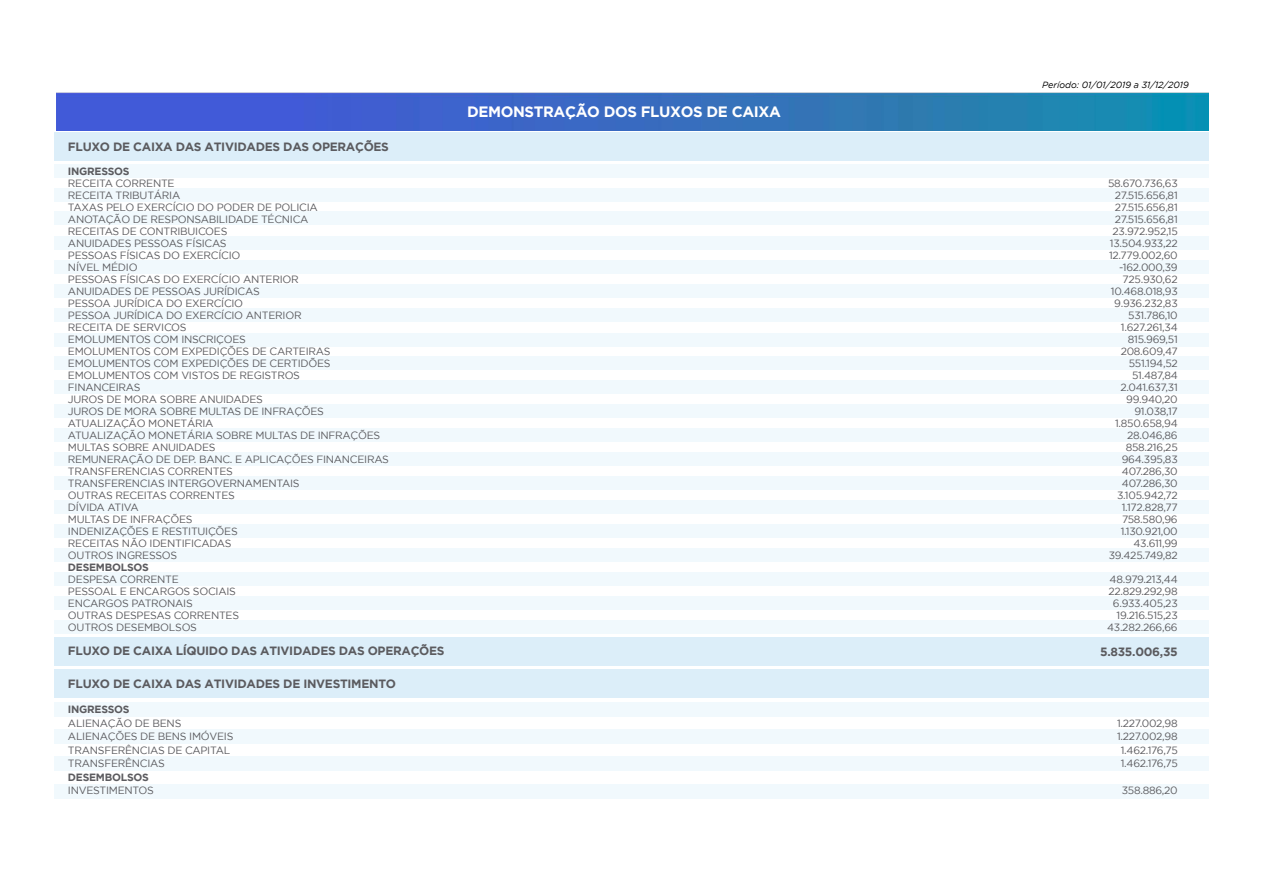
<style>
.page{position:relative;width:1263px;height:893px;background:#fff}
.page>*{position:absolute;margin:0;border:0;box-sizing:border-box;transform-origin:0 0}
.t1{font:700 15px "Gotham";letter-spacing:-.025em;color:#fff}
.t2{font:700 12px "Gotham";letter-spacing:-.025em;color:#5b5b5f}
.t3{font:10.5px/12px "Gotham";letter-spacing:-.025em;color:#5b5b5f}
.t4{font:700 10.5px "Gotham";letter-spacing:-.025em;color:#5b5b5f}
.t5{font:italic 9px "Gotham";color:#000}
</style>
<div class="page">
<img style="left:57px;top:93px;width:1152px;height:38px">
<div style="left:54px;top:133px;width:1155px;height:28px;background:#dceef9"></div>
<div style="left:54px;top:637px;width:1155px;height:29px;background:#dceef9"></div>
<div style="left:54px;top:670px;width:1155px;height:28px;background:#dceef9"></div>
<div style="left:54px;top:164px;width:1155px;height:13px;background:#f1f9fd"></div>
<div style="left:54px;top:702px;width:1155px;height:15px;background:#f1f9fd"></div>
<div style="left:54px;top:188px;width:1155px;height:13px;background:#f1f9fd"></div>
<div style="left:54px;top:729px;width:1155px;height:15px;background:#f1f9fd"></div>
<div style="left:54px;top:236px;width:1155px;height:13px;background:#f1f9fd"></div>
<div style="left:54px;top:784px;width:1155px;height:14px;background:#f1f9fd"></div>
<div style="left:54px;top:284px;width:1155px;height:13px;background:#f1f9fd"></div>
<div style="left:54px;top:333px;width:1155px;height:13px;background:#f1f9fd"></div>
<div style="left:54px;top:380px;width:1155px;height:14px;background:#f1f9fd"></div>
<div style="left:54px;top:428px;width:1155px;height:14px;background:#f1f9fd"></div>
<div style="left:54px;top:476px;width:1155px;height:14px;background:#f1f9fd"></div>
<div style="left:54px;top:524px;width:1155px;height:14px;background:#f1f9fd"></div>
<div style="left:54px;top:211px;width:1155px;height:13px;background:#f1f9fd"></div>
<div style="left:54px;top:756px;width:1155px;height:15px;background:#f1f9fd"></div>
<div style="left:54px;top:260px;width:1155px;height:13px;background:#f1f9fd"></div>
<div style="left:54px;top:308px;width:1155px;height:14px;background:#f1f9fd"></div>
<div style="left:54px;top:356px;width:1155px;height:14px;background:#f1f9fd"></div>
<div style="left:54px;top:404px;width:1155px;height:14px;background:#f1f9fd"></div>
<div style="left:54px;top:452px;width:1155px;height:14px;background:#f1f9fd"></div>
<div style="left:54px;top:500px;width:1155px;height:14px;background:#f1f9fd"></div>
<div style="left:54px;top:572px;width:1155px;height:14px;background:#f1f9fd"></div>
<div style="left:54px;top:620px;width:1155px;height:13px;background:#f1f9fd"></div>
<div style="left:54px;top:548px;width:1155px;height:14px;background:#f1f9fd"></div>
<div style="left:54px;top:596px;width:1155px;height:14px;background:#f1f9fd"></div>
<p class="t2" style="left:68px;top:140px;width:322px">FLUXO DE CAIXA DAS ATIVIDADES DAS OPERAÇÕES</p>
<p class="t4" style="left:68px;top:165px;width:63px">INGRESSOS</p>
<p class="t3" style="left:68px;top:177px;width:322px">RECEITA CORRENTE<br>RECEITA TRIBUTÁRIA<br>TAXAS PELO EXERCÍCIO DO PODER DE POLICIA<br>ANOTAÇÃO DE RESPONSABILIDADE TÉCNICA<br>RECEITAS DE CONTRIBUICOES<br>ANUIDADES PESSOAS FÍSICAS<br>PESSOAS FÍSICAS DO EXERCÍCIO<br>NÍVEL MÉDIO<br>PESSOAS FÍSICAS DO EXERCÍCIO ANTERIOR<br>ANUIDADES DE PESSOAS JURÍDICAS<br>PESSOA JURÍDICA DO EXERCÍCIO<br>PESSOA JURÍDICA DO EXERCÍCIO ANTERIOR<br>RECEITA DE SERVICOS<br>EMOLUMENTOS COM INSCRIÇOES<br>EMOLUMENTOS COM EXPEDIÇÕES DE CARTEIRAS<br>EMOLUMENTOS COM EXPEDIÇÕES DE CERTIDÕES<br>EMOLUMENTOS COM VISTOS DE REGISTROS<br>FINANCEIRAS<br>JUROS DE MORA SOBRE ANUIDADES<br>JUROS DE MORA SOBRE MULTAS DE INFRAÇÕES<br>ATUALIZAÇÃO MONETÁRIA<br>ATUALIZAÇÃO MONETÁRIA SOBRE MULTAS DE INFRAÇÕES<br>MULTAS SOBRE ANUIDADES<br>REMUNERAÇÃO DE DEP. BANC. E APLICAÇÕES FINANCEIRAS<br>TRANSFERENCIAS CORRENTES<br>TRANSFERENCIAS INTERGOVERNAMENTAIS<br>OUTRAS RECEITAS CORRENTES<br>DÍVIDA ATIVA<br>MULTAS DE INFRAÇÕES<br>INDENIZAÇÕES E RESTITUIÇÕES<br>RECEITAS NÃO IDENTIFICADAS<br>OUTROS INGRESSOS</p>
<p class="t4" style="left:68px;top:561px;width:82px">DESEMBOLSOS</p>
<p class="t3" style="left:68px;top:573px;width:173px">DESPESA CORRENTE<br>PESSOAL E ENCARGOS SOCIAIS<br>ENCARGOS PATRONAIS<br>OUTRAS DESPESAS CORRENTES<br>OUTROS DESEMBOLSOS</p>
<p class="t2" style="left:68px;top:644px;width:378px">FLUXO DE CAIXA LÍQUIDO DAS ATIVIDADES DAS OPERAÇÕES</p>
<p class="t2" style="left:68px;top:676px;width:330px">FLUXO DE CAIXA DAS ATIVIDADES DE INVESTIMENTO</p>
<p class="t4" style="left:68px;top:704px;width:63px">INGRESSOS</p>
<p class="t3" style="left:68px;top:716px;width:167px;line-height:13.5px">ALIENAÇÃO DE BENS<br>ALIENAÇÕES DE BENS IMÓVEIS<br>TRANSFERÊNCIAS DE CAPITAL<br>TRANSFERÊNCIAS</p>
<p class="t4" style="left:68px;top:771px;width:82px">DESEMBOLSOS</p>
<p class="t3" style="left:68px;top:784px;width:87px">INVESTIMENTOS</p>
<h1 class="t1" style="left:467px;top:103px;width:315px">DEMONSTRAÇÃO DOS FLUXOS DE CAIXA</h1>
<p class="t5" style="left:1042px;top:80px;width:148px">Período: 01/01/2019 a 31/12/2019</p>
<p class="t3" style="left:1108px;top:177px;width:71px;text-align:right">58.670.736,63<br>27.515.656,81<br>27.515.656,81<br>27.515.656,81<br>23.972.952,15<br>13.504.933,22<br>12.779.002,60 -162.000,39<br>725.930,62<br>10.468.018,93<br>9.936.232,83<br>531.786,10<br>1.627.261,34<br>815.969,51<br>208.609,47<br>551.194,52<br>51.487,84<br>2.041.637,31<br>99.940,20<br>91.038,17<br>1.850.658,94<br>28.046,86<br>858.216,25<br>964.395,83<br>407.286,30<br>407.286,30<br>3.105.942,72<br>1.172.828,77<br>758.580,96<br>1.130.921,00<br>43.611,99<br>39.425.749,82</p>
<p class="t3" style="left:1107px;top:573px;width:72px;text-align:right">48.979.213,44<br>22.829.292,98<br>6.933.405,23<br>19.216.515,23<br>43.282.266,66</p>
<p class="t2" style="left:1100px;top:645px;width:79px">5.835.006,35</p>
<p class="t3" style="left:1117px;top:716px;width:62px;line-height:13.5px;text-align:center">1.227.002,98<br>1.227.002,98<br>1.462.176,75<br>1.462.176,75</p>
<p class="t3" style="left:1122px;top:785px;width:58px">358.886,20</p>
</div>
